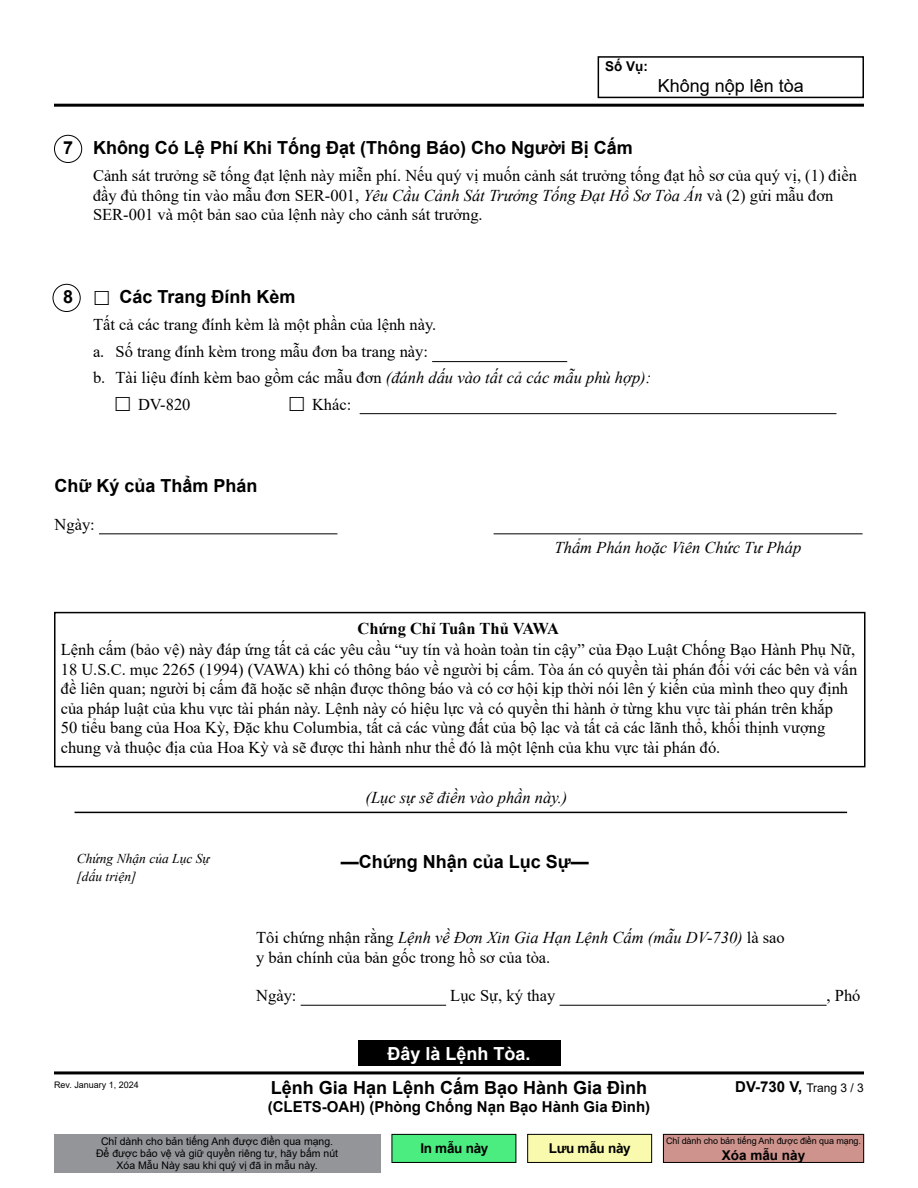
<style>
.page{position:relative;width:918px;height:1188px;background:#fff}
.page>*{position:absolute;margin:0;border:0;box-sizing:border-box;transform-origin:0 0}
.t1{font:700 18px "Arial";color:#000}
.t2{font:18px "Arial";color:#000}
.t3{font:700 18px "Arial";color:#fff}
.t4{font:16.5px/19.5px "Times New Roman";color:#000}
.t5{font:italic 16.5px "Times New Roman";color:#000}
.t6{font:700 16.5px "Times New Roman";color:#000}
.t7{font:700 15px "Arial";color:#000}
.t8{font:italic 13.5px "Times New Roman";color:#000}
.t9{font:700 13.5px "Arial";letter-spacing:-.02em;color:#000}
.t10{font:700 13.5px "Arial";color:#000}
.t11{font:10.5px/12px "Arial";color:#000;text-align:center}
.t12{font:9px "Arial";letter-spacing:-.01em;color:#000}
.s1{font-style:italic}
.s2{font-weight:400;font-size:12px}
</style>
<div class="page">
<hr style="left:54px;top:104px;width:810px;height:3px;background:#000">
<div style="left:598px;top:56px;width:266px;height:42px;border:2px solid #000"></div>
<hr style="left:54px;top:1071px;width:810px;height:3px;background:#000">
<div style="left:54px;top:135px;width:28px;height:28px;border:1px solid #000;border-radius:50%"></div>
<hr style="left:432px;top:361px;width:135px;height:1px;background:#000">
<div style="left:53px;top:284px;width:28px;height:28px;border:1px solid #000;border-radius:50%"></div>
<hr style="left:360px;top:413px;width:476px;height:1px;background:#000">
<hr style="left:99px;top:533px;width:239px;height:1px;background:#000">
<hr style="left:494px;top:533px;width:369px;height:1px;background:#000">
<div style="left:54px;top:612px;width:812px;height:155px;border:2px solid #000"></div>
<hr style="left:75px;top:812px;width:772px;height:1px;background:#000">
<hr style="left:301px;top:1005px;width:145px;height:1px;background:#000">
<hr style="left:560px;top:1005px;width:267px;height:1px;background:#000">
<div style="left:358px;top:1041px;width:202px;height:25px;background:#000"></div>
<div style="left:54px;top:1134px;width:326px;height:39px;background:#939598"></div>
<div style="left:392px;top:1134px;width:124px;height:28px;background:#4bed81"></div>
<div style="left:392px;top:1134px;width:124px;height:29px;border:1px solid #000"></div>
<div style="left:528px;top:1134px;width:124px;height:28px;background:#fafaae"></div>
<div style="left:527px;top:1134px;width:125px;height:29px;border:1px solid #000"></div>
<div style="left:663px;top:1134px;width:201px;height:28px;background:#cd938c"></div>
<div style="left:663px;top:1134px;width:201px;height:29px;border:1px solid #000"></div>
<p class="t9" style="left:605px;top:56px;width:44px">Số Vụ:</p>
<p class="t2" style="left:658px;top:73px;width:148px">Không nộp lên tòa</p>
<p class="t1" style="left:63px;top:135px;width:571px">7 Không Có Lệ Phí Khi Tống Đạt (Thông Báo) Cho Người Bị Cấm</p>
<p class="t4" style="left:93px;top:166px;width:766px">Cảnh sát trưởng sẽ tống đạt lệnh này miễn phí. Nếu quý vị muốn cảnh sát trưởng tống đạt hồ sơ của quý vị, (1) điền đầy đủ thông tin vào mẫu đơn SER-001, <span class="s1">Yêu Cầu Cảnh Sát Trưởng Tống Đạt Hồ Sơ Tòa Án</span> và (2) gửi mẫu đơn<br>SER-001 và một bản sao của lệnh này cho cảnh sát trưởng.</p>
<p class="t1" style="left:63px;top:284px;width:12px">8</p>
<p class="t1" style="left:119px;top:284px;width:178px">Các Trang Đính Kèm</p>
<p class="t4" style="left:93px;top:311px;width:345px;line-height:27px">Tất cả các trang đính kèm là một phần của lệnh này. a. Số trang đính kèm trong mẫu đơn ba trang này:</p>
<p class="t4" style="left:138px;top:364px;width:515px;line-height:26.5px;text-indent:-45px">b. Tài liệu đính kèm bao gồm các mẫu đơn <span class="s1">(đánh dấu vào tất cả các mẫu phù hợp):<br></span>DV-820</p>
<p class="t4" style="left:312px;top:394px;width:41px">Khác:</p>
<p class="t1" style="left:54px;top:473px;width:205px">Chữ Ký của Thẩm Phán</p>
<p class="t4" style="left:55px;top:514px;width:42px">Ngày:</p>
<p class="t5" style="left:555px;top:536px;width:248px">Thẩm Phán hoặc Viên Chức Tư Pháp</p>
<p class="t6" style="left:358px;top:616px;width:203px">Chứng Chỉ Tuân Thủ VAWA</p>
<p class="t4" style="left:61px;top:639px;width:798px">Lệnh cấm (bảo vệ) này đáp ứng tất cả các yêu cầu “uy tín và hoàn toàn tin cậy” của Đạo Luật Chống Bạo Hành Phụ Nữ, 18 U.S.C. mục 2265 (1994) (VAWA) khi có thông báo về người bị cấm. Tòa án có quyền tài phán đối với các bên và vấn đề liên quan; người bị cấm đã hoặc sẽ nhận được thông báo và có cơ hội kịp thời nói lên ý kiến của mình theo quy định của pháp luật của khu vực tài phán này. Lệnh này có hiệu lực và có quyền thi hành ở từng khu vực tài phán trên khắp<br>50 tiểu bang của Hoa Kỳ, Đặc khu Columbia, tất cả các vùng đất của bộ lạc và tất cả các lãnh thổ, khối thịnh vượng chung và thuộc địa của Hoa Kỳ và sẽ được thi hành như thể đó là một lệnh của khu vực tài phán đó.</p>
<p class="t5" style="left:366px;top:786px;width:203px">(Lục sự sẽ điền vào phần này.)</p>
<p class="t8" style="left:77px;top:849px;width:135px">Chứng Nhận của Lục Sự</p>
<p class="t1" style="left:341px;top:849px;width:250px">—Chứng Nhận của Lục Sự—</p>
<p class="t8" style="left:77px;top:867px;width:61px">[dấu triện]</p>
<p class="t4" style="left:256px;top:927px;width:530px">Tôi chứng nhận rằng <span class="s1">Lệnh về Đơn Xin Gia Hạn Lệnh Cấm (mẫu DV-730)</span> là sao y bản chính của bản gốc trong hồ sơ của tòa.</p>
<p class="t4" style="left:256px;top:985px;width:42px">Ngày:</p>
<p class="t4" style="left:450px;top:985px;width:107px">Lục Sự, ký thay</p>
<p class="t4" style="left:827px;top:985px;width:35px">, Phó</p>
<p class="t12" style="left:54px;top:1078px;width:86px">Rev. January 1, 2024</p>
<p class="t3" style="left:387px;top:1041px;width:145px">Ðây là Lệnh Tòa.</p>
<p class="t1" style="left:271px;top:1075px;width:378px">Lệnh Gia Hạn Lệnh Cấm Bạo Hành Gia Đình</p>
<p class="t7" style="left:735px;top:1076px;width:130px">DV-730 V, <span class="s2">Trang 3 / 3</span></p>
<p class="t7" style="left:268px;top:1097px;width:384px">(CLETS-OAH) (Phòng Chống Nạn Bạo Hành Gia Đình)</p>
<p class="t11" style="left:96px;top:1136px;width:244px">Chỉ dành cho bản tiếng Anh được điền qua mạng.<br>Để được bảo vệ và giữ quyền riêng tư, hãy bấm nút<br>Xóa Mẫu Này sau khi quý vị đã in mẫu này.</p>
<p class="t9" style="left:420px;top:1139px;width:70px">In mẫu này</p>
<p class="t9" style="left:549px;top:1139px;width:84px">Lưu mẫu này</p>
<p class="t12" style="left:666px;top:1134px;width:196px">Chỉ dành cho bản tiếng Anh được điền qua mạng.</p>
<p class="t10" style="left:722px;top:1146px;width:85px">Xóa mẫu này</p>
</div>
